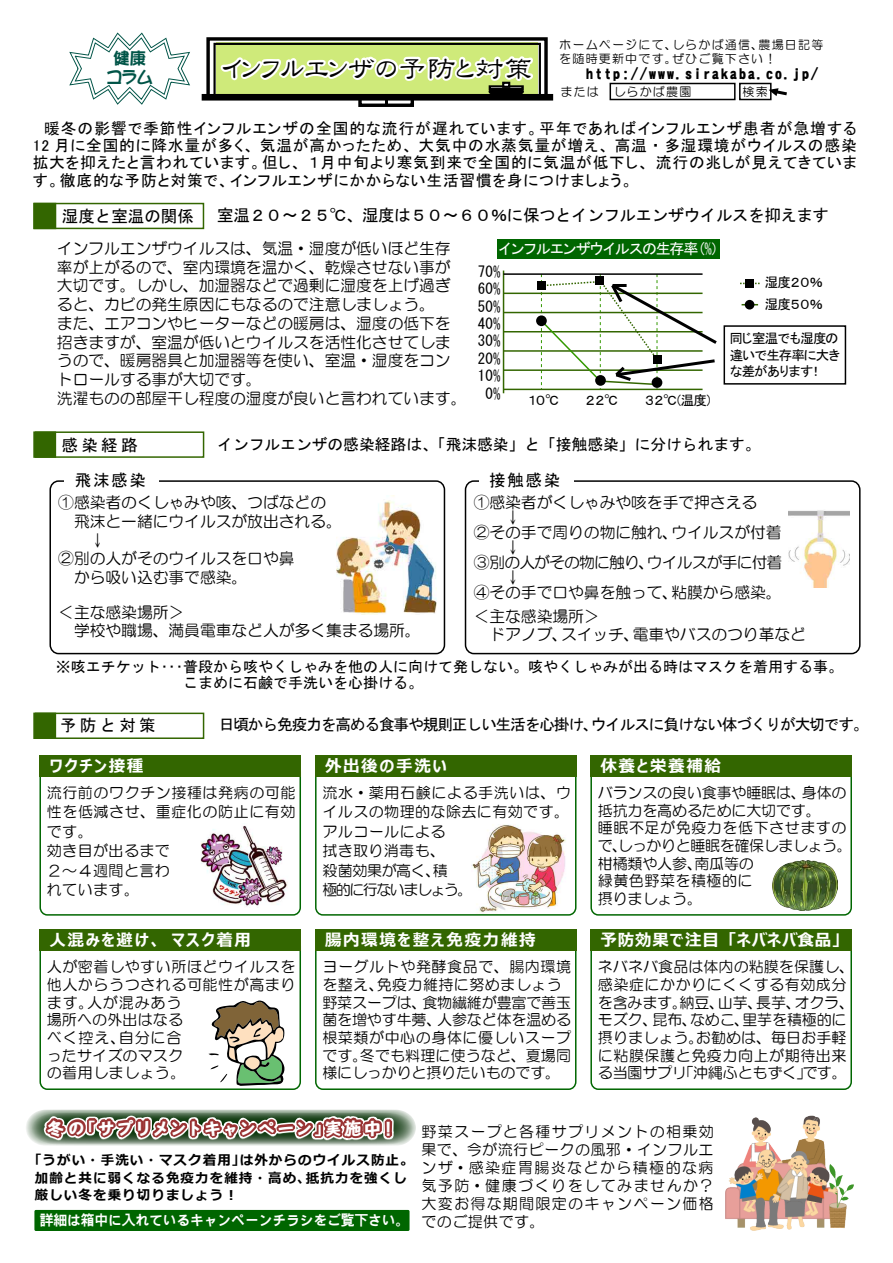
<style>
.page{position:relative;width:893px;height:1263px;background:#fff}
.page>*{position:absolute;margin:0;border:0;box-sizing:border-box;transform-origin:0 0}
.t1{font:28.5px "DF Lei Sho SB WING RKSJ H";letter-spacing:.025em;color:#000}
.t2{font:18px "FC Ima 513";letter-spacing:.015em;color:#fff}
.t3{font:16.5px "MS Gothic";letter-spacing:-.025em;color:#000}
.t4{font:700 16.5px "Meiryo UI";letter-spacing:.1em;color:#fff}
.t5{font:700 16.5px "Meiryo UI";letter-spacing:.05em;color:#fff}
.t6{font:16.5px "MS Gothic";color:#000}
.t7{font:16.5px/19.5px "DFPOP1 W9 WING RKSJ H";color:#005447;text-align:center}
.t8{font:15.75px/18.8px "HG Maru Gothic MPRO";color:#000}
.t9{font:15.75px/17.2px "MS P Gothic";letter-spacing:.05em;color:#000;text-align:justify}
.t10{font:15.75px "MS Gothic";letter-spacing:-.075em;color:#000}
.t11{font:15.75px "MS Gothic";color:#000}
.t12{font:15px/19.5px "HG Maru Gothic MPRO";letter-spacing:.03em;color:#000}
.t13{font:15px/17.7px "HG Maru Gothic MPRO";letter-spacing:.005em;color:#000}
.t14{font:15px/17.7px "HG Maru Gothic MPRO";letter-spacing:.01em;color:#000}
.t15{font:15px/17.4px "MS Gothic";color:#000}
.t16{font:15px/17.7px "HG Maru Gothic MPRO";letter-spacing:-.01em;color:#000}
.t17{font:15px "FC Heisei Gokubuto Kaku Gothictai";letter-spacing:.1em;color:#000}
.t18{font:15px "MS Gothic";letter-spacing:-.105em;color:#fff}
.t19{font:14.25px "FC Gothictai B";letter-spacing:-.01em;color:#fff}
.t20{font:700 13.5px/17.2px "Meiryo";letter-spacing:.08em;color:#000}
.t21{font:13.5px/16.5px "MS Gothic";letter-spacing:-.1em;color:#000}
.t22{font:13.5px/21.6px "MS Gothic";letter-spacing:-.185em;color:#000}
.t23{font:12px/13.5px "HG Maru Gothic MPRO";letter-spacing:.1em;color:#000}
.s1{font-family:"HG Maru Gothic MPRO";font-size:12px}
</style>
<div class="page">
<div style="left:358px;top:96px;width:56px;height:11px;background:#000"></div>
<svg style="left:206px;top:37px;width:342px;height:60px"></svg>
<svg style="left:202px;top:94px;width:351px;height:7px"></svg>
<svg style="left:218px;top:37px;width:317px;height:68px"></svg>
<svg style="left:69px;top:32px;width:121px;height:73px"></svg>
<div style="left:33px;top:203px;width:171px;height:26px;border:2px solid #360"></div>
<div style="left:33px;top:203px;width:23px;height:26px;background:#360;border:2px solid #360"></div>
<div style="left:35px;top:431px;width:169px;height:27px;border:2px solid #360"></div>
<div style="left:33px;top:431px;width:23px;height:27px;background:#360;border:2px solid #360"></div>
<div style="left:35px;top:713px;width:169px;height:26px;border:2px solid #360"></div>
<div style="left:33px;top:713px;width:23px;height:26px;background:#360;border:2px solid #360"></div>
<div style="left:497px;top:239px;width:223px;height:19px;background:#060"></div>
<img style="left:725px;top:1116px;width:129px;height:114px">
<div style="left:34px;top:1210px;width:376px;height:21px;background:#060;border-radius:2px"></div>
<img style="left:471px;top:824px;width:95px;height:89px">
<div style="left:39px;top:763px;width:262px;height:153px;border:2px solid #060;border-radius:7px"></div>
<div style="left:39px;top:755px;width:262px;height:22px;background:#360"></div>
<img style="left:200px;top:825px;width:88px;height:82px">
<div style="left:315px;top:763px;width:261px;height:153px;border:2px solid #060;border-radius:7px"></div>
<div style="left:315px;top:755px;width:262px;height:22px;background:#360"></div>
<div style="left:590px;top:763px;width:262px;height:153px;border:2px solid #060;border-radius:7px"></div>
<div style="left:590px;top:755px;width:262px;height:22px;background:#360"></div>
<div style="left:39px;top:929px;width:262px;height:22px;background:#360"></div>
<div style="left:315px;top:938px;width:261px;height:152px;border:2px solid #060;border-radius:7px"></div>
<div style="left:315px;top:929px;width:262px;height:22px;background:#360"></div>
<div style="left:590px;top:938px;width:262px;height:152px;border:2px solid #060;border-radius:7px"></div>
<div style="left:590px;top:929px;width:262px;height:22px;background:#360"></div>
<svg style="left:26px;top:1000px;width:390px;height:146px"></svg>
<img style="left:773px;top:861px;width:64px;height:49px">
<img style="left:337px;top:496px;width:99px;height:118px">
<img style="left:789px;top:510px;width:60px;height:77px">
<div style="left:610px;top:83px;width:126px;height:17px;background:#fff;border:2px solid #000"></div>
<div style="left:739px;top:83px;width:33px;height:17px;background:#fff;border:2px solid #000"></div>
<svg style="left:769px;top:88px;width:18px;height:9px"></svg>
<div style="left:49px;top:480px;width:396px;height:174px;border:2px solid #000;border-radius:9px"></div>
<div style="left:64px;top:470px;width:95px;height:19px;background:#fff"></div>
<div style="left:465px;top:480px;width:396px;height:174px;border:2px solid #000;border-radius:9px"></div>
<div style="left:479px;top:470px;width:94px;height:19px;background:#fff"></div>
<hr style="left:503px;top:271px;width:1px;height:122px;background:#360">
<hr style="left:503px;top:389px;width:199px;height:1px;background:#360">
<hr style="left:503px;top:369px;width:199px;height:2px;background:#360">
<hr style="left:503px;top:350px;width:199px;height:2px;background:#360">
<hr style="left:503px;top:331px;width:199px;height:1px;background:#360">
<hr style="left:503px;top:312px;width:199px;height:1px;background:#360">
<hr style="left:503px;top:293px;width:199px;height:1px;background:#360">
<hr style="left:503px;top:273px;width:199px;height:2px;background:#000">
<div style="left:537px;top:281px;width:9px;height:8px;background:#000"></div>
<div style="left:745px;top:279px;width:9px;height:9px;background:#000"></div>
<div style="left:723px;top:325px;width:123px;height:60px;border:2px solid #000"></div>
<div style="left:536px;top:315px;width:11px;height:11px;background:#000;border-radius:50%"></div>
<div style="left:745px;top:300px;width:9px;height:10px;background:#000;border-radius:50%"></div>
<svg style="left:539px;top:274px;width:178px;height:115px"></svg>
<p class="t23" style="left:559px;top:38px;width:266px">ホームページにて、しらかば通信、農場日記等を随時更新中です。ぜひご覧下さい！</p>
<p class="t17" style="left:559px;top:66px;width:260px"><span class="s1">　　</span>http://www.sirakaba.co.jp/</p>
<p class="t23" style="left:561px;top:85px;width:132px">または　しらかば農園</p>
<p class="t23" style="left:743px;top:84px;width:27px">検索</p>
<p class="t9" style="left:33px;top:120px;width:826px">　暖冬の影響で季節性インフルエンザの全国的な流行が遅れています。平年であればインフルエンザ患者が急増する12 月に全国的に降水量が多く、気温が高かったため、大気中の水蒸気量が増え、高温・多湿環境がウイルスの感染拡大を抑えたと言われています。但し、１月中旬より寒気到来で全国的に気温が低下し、流行の兆しが見えてきています。徹底的な予防と対策で、インフルエンザにかからない生活習慣を身につけましょう。</p>
<p class="t7" style="left:107px;top:48px;width:48px">健康コラム</p>
<h1 class="t1" style="left:222px;top:54px;width:312px">インフルエンザの予防と対策</h1>
<p class="t6" style="left:62px;top:208px;width:134px">湿度と室温の関係</p>
<p class="t3" style="left:217px;top:207px;width:613px">室温２０～２５℃、湿度は５０～６０％に保つとインフルエンザウイルスを抑えます</p>
<p class="t8" style="left:57px;top:239px;width:411px">インフルエンザウイルスは、気温・湿度が低いほど生存率が上がるので、室内環境を温かく、乾燥させない事が大切です。しかし、加湿器などで過剰に湿度を上げ過ぎると、カビの発生原因にもなるので注意しましょう。<br>また、エアコンやヒーターなどの暖房は、湿度の低下を招きますが、室温が低いとウイルスを活性化させてしまうので、暖房器具と加湿器等を使い、室温・湿度をコントロールする事が大切です。<br>洗濯ものの部屋干し程度の湿度が良いと言われています。</p>
<p class="t18" style="left:498px;top:241px;width:229px">インフルエンザウイルスの生存率(%）</p>
<p class="t15" style="left:478px;top:263px;width:24px;text-align:center">70%<br>60%<br>50%<br>40%<br>30%<br>20%<br>10%<br>0%</p>
<p class="t21" style="left:525px;top:392px;width:195px">１０℃　　２２℃　　３２℃（温度）</p>
<p class="t22" style="left:765px;top:271px;width:60px">湿度２０％湿度５０％</p>
<p class="t21" style="left:729px;top:330px;width:113px">同じ室温でも湿度の違いで生存率に大きな差があります！</p>
<p class="t3" style="left:62px;top:437px;width:77px">感染経路</p>
<p class="t11" style="left:217px;top:437px;width:545px">インフルエンザの感染経路は、「飛沫感染」と「接触感染」に分けられます。</p>
<p class="t3" style="left:75px;top:471px;width:72px">飛沫感染</p>
<p class="t3" style="left:489px;top:471px;width:72px">接触感染</p>
<p class="t8" style="left:474px;top:487px;width:310px;line-height:30px">①感染者がくしゃみや咳を手で押さえる<br>②その手で周りの物に触れ、ウイルスが付着<br>③別の人がその物に触り、ウイルスが手に付着<br>④その手で口や鼻を触って、粘膜から感染。</p>
<p class="t8" style="left:474px;top:607px;width:334px;line-height:18px">＜主な感染場所＞<br>　ドアノブ、スイッチ、電車やバスのつり革など</p>
<p class="t8" style="left:74px;top:493px;width:269px;text-indent:-16px">①感染者のくしゃみや咳、つばなどの飛沫と一緒にウイルスが放出される。</p>
<p class="t8" style="left:58px;top:549px;width:238px">②別の人がそのウイルスを口や鼻　から吸い込む事で感染。</p>
<p class="t8" style="left:58px;top:602px;width:364px">＜主な感染場所＞<br>　学校や職場、満員電車など人が多く集まる場所。</p>
<p class="t15" style="left:56px;top:659px;width:789px;line-height:15.8px">※咳エチケット･･･普段から咳やくしゃみを他の人に向けて発しない。咳やくしゃみが出る時はマスクを着用する事。　　　　　　　　 こまめに石鹸で手洗いを心掛ける。</p>
<p class="t3" style="left:60px;top:716px;width:97px">予防と対策</p>
<p class="t10" style="left:219px;top:717px;width:651px">日頃から免疫力を高める食事や規則正しい生活を心掛け、ウイルスに負けない体づくりが大切です。</p>
<p class="t4" style="left:49px;top:754px;width:95px">ワクチン接種</p>
<p class="t4" style="left:325px;top:754px;width:123px">外出後の手洗い</p>
<p class="t4" style="left:600px;top:754px;width:122px">休養と栄養補給</p>
<p class="t12" style="left:47px;top:783px;width:250px">流行前のワクチン接種は発病の可能性を低減させ、重症化の防止に有効です。<br>効き目が出るまで<br>２～４週間と言わ<br>れています。</p>
<p class="t12" style="left:322px;top:783px;width:250px">流水・薬用石鹸による手洗いは、ウイルスの物理的な除去に有効です。アルコールによる<br>拭き取り消毒も、<br>殺菌効果が高く、積<br>極的に行ないましょう。</p>
<p class="t16" style="left:598px;top:784px;width:255px">バランスの良い食事や睡眠は、身体の抵抗力を高めるために大切です。<br>睡眠不足が免疫力を低下させますので、しっかりと睡眠を確保しましょう。柑橘類や人参、南瓜等の<br>緑黄色野菜を積極的に<br>摂りましょう。</p>
<p class="t4" style="left:49px;top:929px;width:203px">人混みを避け、 マスク着用</p>
<p class="t4" style="left:325px;top:929px;width:212px">腸内環境を整え免疫力維持</p>
<p class="t5" style="left:600px;top:929px;width:242px">予防効果で注目「ネバネバ食品」</p>
<p class="t12" style="left:47px;top:958px;width:250px;line-height:17.7px">人が密着しやすい所ほどウイルスを他人からうつされる可能性が高まります。人が混みあう<br>場所への外出はなる<br>べく控え、自分に合<br>ったサイズのマスク<br>の着用しましょう。</p>
<p class="t14" style="left:322px;top:958px;width:250px">ヨーグルトや発酵食品で、腸内環境を整え、免疫力維持に努めましょう野菜スープは、食物繊維が豊富で善玉菌を増やす牛蒡、人参など体を温める根菜類が中心の身体に優しいスープです。冬でも料理に使うなど、夏場同様にしっかりと摂りたいものです。</p>
<p class="t13" style="left:598px;top:958px;width:258px">ネバネバ食品は体内の粘膜を保護し、感染症にかかりにくくする有効成分を含みます。納豆、山芋、長芋、オクラ、モズク、昆布、なめこ、里芋を積極的に摂りましょう。お勧めは、毎日お手軽に粘膜保護と免疫力向上が期待出来る当園サプリ「沖縄ふともずく」です。</p>
<p class="t2" style="left:47px;top:1120px;width:352px">冬の「サプリメントキャンペーン」実施中！</p>
<p class="t20" style="left:35px;top:1152px;width:380px;text-indent:-7px">「うがい・手洗い・マスク着用」は外からのウイルス防止。加齢と共に弱くなる免疫力を維持・高め、抵抗力を強くし厳しい冬を乗り切りましょう！</p>
<p class="t19" style="left:40px;top:1213px;width:371px">詳細は箱中に入れているキャンペーンチラシをご覧下さい。</p>
<p class="t12" style="left:421px;top:1122px;width:294px;line-height:18px;text-align:justify">野菜スープと各種サプリメントの相乗効果で、今が流行ピークの風邪・インフルエンザ・感染症胃腸炎などから積極的な病気予防・健康づくりをしてみませんか？大変お得な期間限定のキャンペーン価格でのご提供です。</p>
</div>
